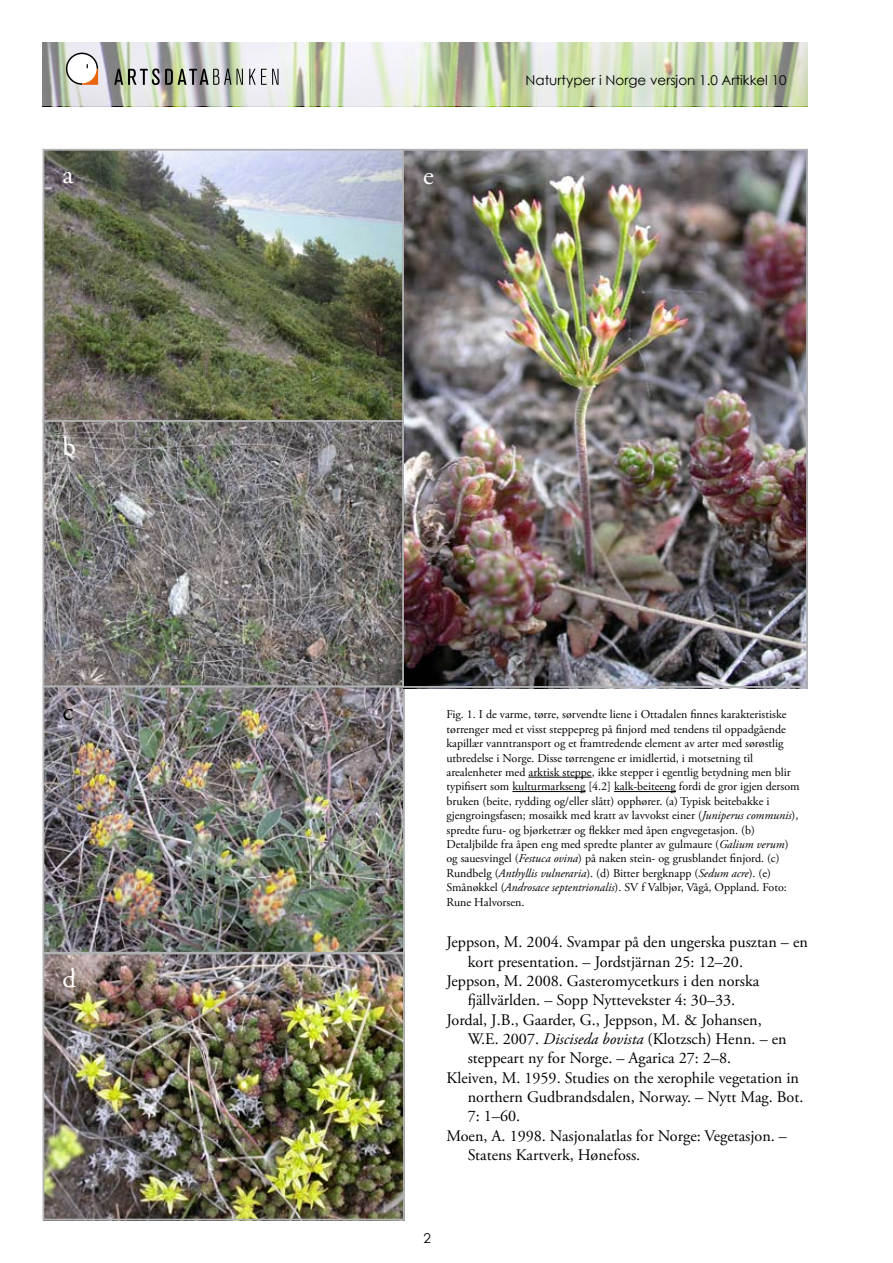
<style>
.page{position:relative;width:893px;height:1263px;background:#fff}
.page>*{position:absolute;margin:0;border:0;box-sizing:border-box;transform-origin:0 0}
.t1{font:27px "Adobe Garamond Pro";color:#fff}
.t2{font:27px "Adobe Garamond Pro";color:#000}
.t3{font:16.2px "Adobe Garamond Pro";color:#000}
.t4{font:13.5px "Century Gothic";color:#000}
.t5{font:12px/14.4px "Adobe Garamond Pro";color:#000}
.s1{font-style:italic}
</style>
<div class="page">
<img style="left:43px;top:43px;width:765px;height:63px">
<svg style="left:66px;top:53px;width:32px;height:32px"></svg>
<svg style="left:249px;top:69px;width:30px;height:16px"></svg>
<svg style="left:114px;top:69px;width:129px;height:16px;background:#8c8f86"></svg>
<img style="left:43px;top:152px;width:362px;height:1069px">
<div style="left:43px;top:149px;width:362px;height:273px;border:2px solid #b1b2b4"></div>
<div style="left:43px;top:420px;width:362px;height:267px;border:2px solid #b1b2b4"></div>
<div style="left:43px;top:686px;width:362px;height:268px;border:2px solid #b1b2b4"></div>
<div style="left:43px;top:952px;width:362px;height:268px;border:2px solid #b1b2b4"></div>
<img style="left:405px;top:152px;width:400px;height:533px">
<div style="left:402px;top:149px;width:406px;height:539px;border:2px solid #b1b2b4"></div>
<hr style="left:528px;top:777px;width:64px;height:1px;background:#000">
<hr style="left:512px;top:791px;width:73px;height:1px;background:#000">
<hr style="left:614px;top:791px;width:62px;height:1px;background:#000">
<h1 class="t1" style="left:62px;top:159px;width:12px">a</h1>
<h1 class="t1" style="left:62px;top:430px;width:15px">b</h1>
<h1 class="t2" style="left:62px;top:695px;width:12px">c</h1>
<h1 class="t1" style="left:62px;top:962px;width:15px">d</h1>
<h1 class="t1" style="left:423px;top:159px;width:12px">e</h1>
<p class="t4" style="left:525px;top:70px;width:263px">Naturtyper i Norge versjon 1.0 Artikkel 10</p>
<p class="t5" style="left:446px;top:708px;width:355px">Fig. 1. I de varme, tørre, sørvendte liene i Ottadalen finnes karakteristiske tørrenger med et visst steppepreg på finjord med tendens til oppadgående kapillær vanntransport og et framtredende element av arter med sørøstlig utbredelse i Norge. Disse tørrengene er imidlertid, i motsetning til arealenheter med arktisk steppe, ikke stepper i egentlig betydning men blir typifisert som kulturmarkseng [4.2] kalk-beiteeng fordi de gror igjen dersom bruken (beite, rydding og/eller slått) opphører. (a) Typisk beitebakke i gjengroingsfasen; mosaikk med kratt av lavvokst einer (<span class="s1">Juniperus communis</span>), spredte furu- og bjørketrær og flekker med åpen engvegetasjon. (b)<br>Detaljbilde fra åpen eng med spredte planter av gulmaure (<span class="s1">Galium verum</span>) og sauesvingel (<span class="s1">Festuca ovina</span>) på naken stein- og grusblandet finjord. (c)<br>Rundbelg (<span class="s1">Anthyllis vulneraria</span>). (d) Bitter bergknapp (<span class="s1">Sedum acre</span>). (e)<br>Smånøkkel (<span class="s1">Androsace septentrionalis</span>). SV f Valbjør, Vågå, Oppland. Foto:<br>Rune Halvorsen.</p>
<h2 class="t3" style="left:446px;top:932px;width:363px">Jeppson, M. 2004. Svampar på den ungerska pusztan – en</h2>
<h2 class="t3" style="left:468px;top:952px;width:277px">kort presentation. – Jordstjärnan 25: 12–20.</h2>
<h2 class="t3" style="left:446px;top:971px;width:314px">Jeppson, M. 2008. Gasteromycetkurs i den norska</h2>
<h2 class="t3" style="left:468px;top:990px;width:269px">fjällvärlden. – Sopp Nyttevekster 4: 30–33.</h2>
<h2 class="t3" style="left:446px;top:1010px;width:317px">Jordal, J.B., Gaarder, G., Jeppson, M. &amp; Johansen,</h2>
<h2 class="t3" style="left:468px;top:1029px;width:320px">W.E. 2007. <span class="s1">Disciseda bovista</span> (Klotzsch) Henn. – en</h2>
<h2 class="t3" style="left:468px;top:1048px;width:265px">steppeart ny for Norge. – Agarica 27: 2–8.</h2>
<h2 class="t3" style="left:446px;top:1068px;width:354px">Kleiven, M. 1959. Studies on the xerophile vegetation in</h2>
<h2 class="t3" style="left:468px;top:1087px;width:337px">northern Gudbrandsdalen, Norway. – Nytt Mag. Bot.</h2>
<h2 class="t3" style="left:468px;top:1106px;width:54px">7: 1–60.</h2>
<h2 class="t3" style="left:446px;top:1126px;width:342px">Moen, A. 1998. Nasjonalatlas for Norge: Vegetasjon. –</h2>
<h2 class="t3" style="left:468px;top:1145px;width:174px">Statens Kartverk, Hønefoss.</h2>
<p class="t4" style="left:423px;top:1228px;width:9px">2</p>
</div>
